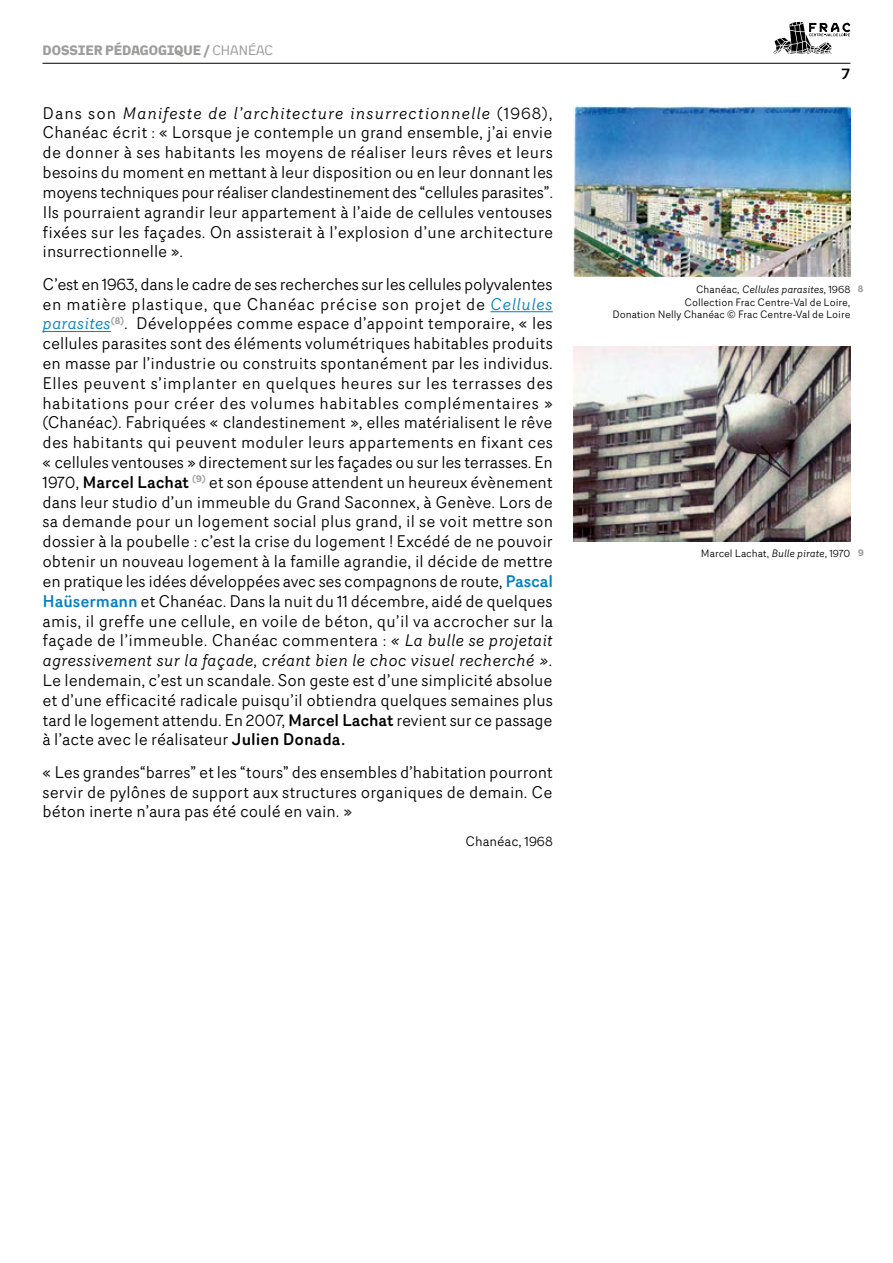
<style>
.page{position:relative;width:893px;height:1263px;background:#fff}
.page>*{position:absolute;margin:0;border:0;box-sizing:border-box;transform-origin:0 0}
.t1{font:16.5px/19.8px "Router";letter-spacing:.005em;color:#000;text-align:justify}
.t2{font:500 15px "Kade";color:#000}
.t3{font:700 13.5px "Kade";color:#9d9d9c}
.t4{font:13.5px "Router";color:#000}
.t5{font:10.5px/12.6px "Router";color:#000;text-align:right}
.t6{font:700 9.6px "Router";color:#9d9d9c}
.s1{font-weight:400}
.s2{font-style:italic}
.s3{font-style:italic;color:#0080c5}
.s4{font-weight:500}
.s5{font-weight:500;color:#0080c5}
</style>
<div class="page">
<hr style="left:43px;top:63px;width:807px;height:1px;background:#000">
<svg style="left:773px;top:22px;width:77px;height:32px"></svg>
<hr style="left:490px;top:311px;width:63px;height:1px;background:#0080c5">
<hr style="left:43px;top:331px;width:68px;height:1px;background:#0080c5">
<img style="left:573px;top:106px;width:277px;height:171px">
<img style="left:573px;top:346px;width:277px;height:195px">
<p class="t3" style="left:43px;top:41px;width:232px">DOSSIER PÉDAGOGIQUE / <span class="s1">CHANÉAC</span></p>
<p class="t1" style="left:43px;top:103px;width:512px">Dans son <span class="s2">Manifeste de l’architecture insurrectionnelle</span> (1968), Chanéac écrit : « Lorsque je contemple un grand ensemble, j’ai envie de donner à ses habitants les moyens de réaliser leurs rêves et leurs besoins du moment en mettant à leur disposition ou en leur donnant les moyens techniques pour réaliser clandestinement des “cellules parasites”.<br>Ils pourraient agrandir leur appartement à l’aide de cellules ventouses fixées sur les façades. On assisterait à l’explosion d’une architecture insurrectionnelle ».</p>
<p class="t1" style="left:43px;top:274px;width:512px">C’est en 1963, dans le cadre de ses recherches sur les cellules polyvalentes en matière plastique, que Chanéac précise son projet de <span class="s3">Cellules parasites</span><sup>(8)</sup>. Développées comme espace d’appoint temporaire, « les cellules parasites sont des éléments volumétriques habitables produits en masse par l’industrie ou construits spontanément par les individus.<br>Elles peuvent s’implanter en quelques heures sur les terrasses des habitations pour créer des volumes habitables complémentaires » (Chanéac). Fabriquées « clandestinement », elles matérialisent le rêve des habitants qui peuvent moduler leurs appartements en fixant ces « cellules ventouses » directement sur les façades ou sur les terrasses. En 1970, <span class="s4">Marcel Lachat</span> <sup>(9)</sup> et son épouse attendent un heureux évènement dans leur studio d’un immeuble du Grand Saconnex, à Genève. Lors de sa demande pour un logement social plus grand, il se voit mettre son dossier à la poubelle : c’est la crise du logement ! Excédé de ne pouvoir obtenir un nouveau logement à la famille agrandie, il décide de mettre en pratique les idées développées avec ses compagnons de route, <span class="s5">Pascal Haüsermann</span> et Chanéac. Dans la nuit du 11 décembre, aidé de quelques amis, il greffe une cellule, en voile de béton, qu’il va accrocher sur la façade de l’immeuble. Chanéac commentera : <span class="s2">« La bulle se projetait agressivement sur la façade, créant bien le choc visuel recherché ».</span></p>
<p class="t1" style="left:43px;top:670px;width:512px">Le lendemain, c’est un scandale. Son geste est d’une simplicité absolue et d’une efficacité radicale puisqu’il obtiendra quelques semaines plus tard le logement attendu. En 2007, <span class="s4">Marcel Lachat</span> revient sur ce passage à l’acte avec le réalisateur <span class="s4">Julien Donada.</span></p>
<p class="t1" style="left:43px;top:762px;width:512px">« Les grandes“barres” et les “tours” des ensembles d’habitation pourront servir de pylônes de support aux structures organiques de demain. Ce béton inerte n’aura pas été coulé en vain. »</p>
<p class="t4" style="left:465px;top:832px;width:89px">Chanéac, 1968</p>
<p class="t2" style="left:841px;top:64px;width:11px">7</p>
<p class="t5" style="left:612px;top:283px;width:240px">Chanéac, <span class="s2">Cellules parasites,</span> 1968<br>Collection Frac Centre-Val de Loire,<br>Donation Nelly Chanéac © Frac Centre-Val de Loire</p>
<p class="t6" style="left:858px;top:282px;width:7px">8</p>
<p class="t5" style="left:701px;top:547px;width:151px">Marcel Lachat, <span class="s2">Bulle pirate</span>, 1970</p>
<p class="t6" style="left:858px;top:546px;width:8px">9</p>
</div>
